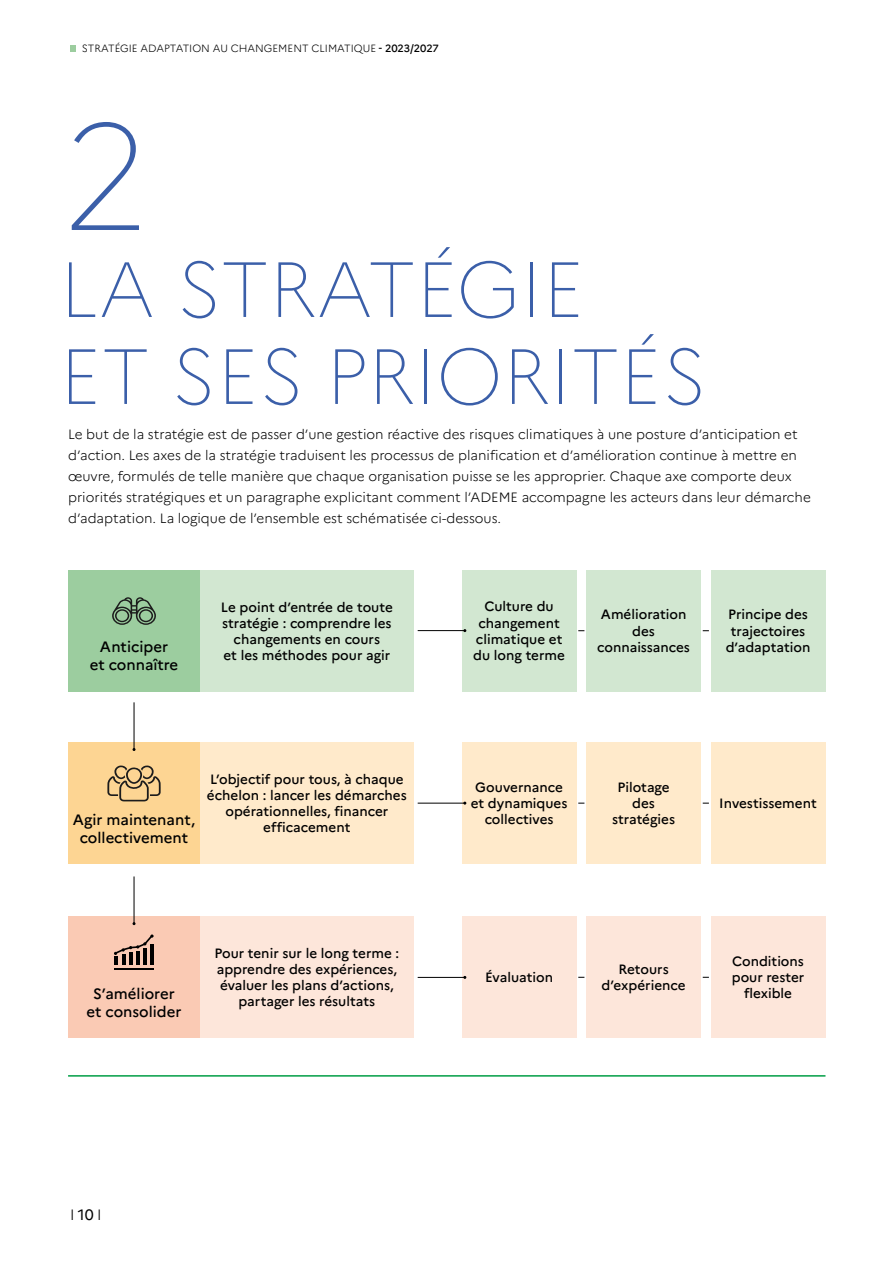
<style>
.page{position:relative;width:882px;height:1263px;background:#fff}
.page>*{position:absolute;margin:0;border:0;box-sizing:border-box;transform-origin:0 0}
.t1{font:100 150px "Marianne";color:#3b5fa9}
.t2{font:100 78px/87px "Marianne";color:#3b5fa9}
.t3{font:500 15px/18px "Marianne";color:#000;text-align:center}
.t4{font:300 15px "Marianne";color:#000}
.t5{font:500 13.5px/16.2px "Marianne";color:#000;text-align:center}
.t6{font:300 13.5px/21px "Marianne";color:#000}
.t7{font:300 10.5px "Marianne";color:#000}
.s1{font-weight:500}
.s2{font-weight:400}
</style>
<div class="page">
<div style="left:68px;top:570px;width:132px;height:121px;background:#9ccd9f"></div>
<div style="left:68px;top:742px;width:132px;height:122px;background:#fdd593"></div>
<div style="left:68px;top:916px;width:132px;height:122px;background:#facab4"></div>
<div style="left:200px;top:570px;width:214px;height:121px;background:#d2e7d1"></div>
<div style="left:200px;top:742px;width:214px;height:122px;background:#ffeacb"></div>
<div style="left:200px;top:916px;width:214px;height:122px;background:#fde6da"></div>
<hr style="left:134px;top:702px;width:1px;height:47px;background:#000">
<hr style="left:134px;top:876px;width:1px;height:48px;background:#000">
<div style="left:461px;top:916px;width:115px;height:122px;background:#fde6da"></div>
<div style="left:586px;top:916px;width:115px;height:122px;background:#fde6da"></div>
<div style="left:710px;top:916px;width:115px;height:122px;background:#fde6da"></div>
<div style="left:461px;top:742px;width:115px;height:122px;background:#ffeacb"></div>
<div style="left:586px;top:742px;width:115px;height:122px;background:#ffeacb"></div>
<div style="left:710px;top:742px;width:115px;height:122px;background:#ffeacb"></div>
<div style="left:461px;top:570px;width:115px;height:121px;background:#d2e7d1"></div>
<div style="left:586px;top:570px;width:115px;height:121px;background:#d2e7d1"></div>
<div style="left:710px;top:570px;width:115px;height:121px;background:#d2e7d1"></div>
<hr style="left:417px;top:630px;width:48px;height:1px;background:#000">
<svg style="left:70px;top:45px;width:5px;height:7px"></svg>
<hr style="left:68px;top:1075px;width:757px;height:1px;background:#009e45">
<svg style="left:112px;top:597px;width:44px;height:28px"></svg>
<svg style="left:107px;top:765px;width:54px;height:36px"></svg>
<hr style="left:114px;top:969px;width:40px;height:1px;background:#000">
<hr style="left:150px;top:945px;width:4px;height:20px;background:#000">
<svg style="left:114px;top:934px;width:39px;height:31px"></svg>
<hr style="left:417px;top:803px;width:48px;height:1px;background:#000">
<hr style="left:417px;top:977px;width:48px;height:1px;background:#000">
<p class="t7" style="left:82px;top:42px;width:358px">STRATÉGIE ADAPTATION AU CHANGEMENT CLIMATIQUE <span class="s1">- 2023/2027</span></p>
<h3 class="t1" style="left:60px;top:85px;width:92px">2</h3>
<h3 class="t2" style="left:60px;top:245px;width:649px">LA STRATÉGIE<br>ET SES PRIORITÉS</h3>
<p class="t6" style="left:68px;top:424px;width:744px">Le but de la stratégie est de passer d’une gestion réactive des risques climatiques à une posture d’anticipation et d’action. Les axes de la stratégie traduisent les processus de planification et d’amélioration continue à mettre en œuvre, formulés de telle manière que chaque organisation puisse se les approprier. Chaque axe comporte deux priorités stratégiques et un paragraphe explicitant comment l’ADEME accompagne les acteurs dans leur démarche d’adaptation. La logique de l’ensemble est schématisée ci-dessous.</p>
<h4 class="t3" style="left:90px;top:638px;width:90px">Anticiper<br>et connaître</h4>
<p class="t5" style="left:221px;top:599px;width:173px">Le point d’entrée de toute stratégie : comprendre les changements en cours<br>et les méthodes pour agir</p>
<h4 class="t3" style="left:73px;top:810px;width:124px">Agir maintenant, collectivement</h4>
<p class="t5" style="left:207px;top:771px;width:201px">L’objectif pour tous, à chaque échelon : lancer les démarches opérationnelles, financer efficacement</p>
<h4 class="t3" style="left:86px;top:984px;width:96px">S’améliorer et consolider</h4>
<p class="t5" style="left:214px;top:945px;width:186px">Pour tenir sur le long terme : apprendre des expériences, évaluer les plans d’actions, partager les résultats</p>
<p class="t5" style="left:473px;top:598px;width:93px">Culture du changement climatique et du long terme</p>
<p class="t5" style="left:597px;top:606px;width:94px">Amélioration des connaissances</p>
<p class="t5" style="left:725px;top:606px;width:86px">Principe des trajectoires d’adaptation</p>
<p class="t5" style="left:470px;top:779px;width:98px">Gouvernance et dynamiques collectives</p>
<p class="t5" style="left:612px;top:779px;width:64px">Pilotage des stratégies</p>
<p class="t5" style="left:719px;top:795px;width:99px">Investissement</p>
<p class="t5" style="left:485px;top:969px;width:69px">Évaluation</p>
<p class="t5" style="left:601px;top:961px;width:85px">Retours d’expérience</p>
<p class="t5" style="left:731px;top:953px;width:74px">Conditions pour rester flexible</p>
<p class="t4" style="left:70px;top:1206px;width:33px">I<span class="s2">10</span>I</p>
</div>
